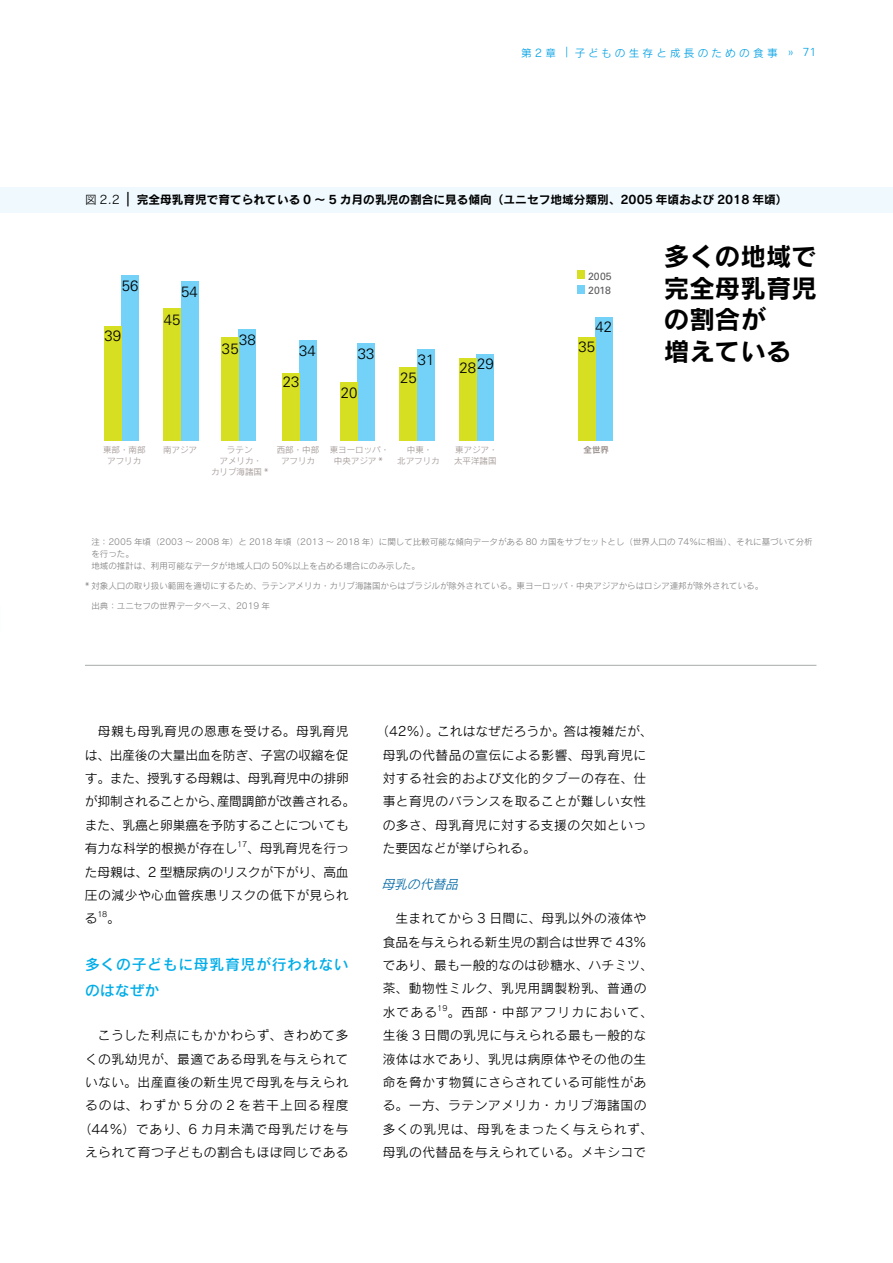
<style>
.page{position:relative;width:893px;height:1263px;background:#fff}
.page>*{position:absolute;margin:0;border:0;box-sizing:border-box;transform-origin:0 0}
.t1{font:25.5px/32px "Rodin Pro B";color:#000}
.t2{font:300 15px "Univers LT Std";color:#000}
.t3{font:14.85px/26.1px "Rodin Pro DB";letter-spacing:.045em;color:#00ade8}
.t4{font:12.75px/23.4px "Rodin Pro M";letter-spacing:.035em;color:#000}
.t5{font:12.75px/23.4px "Rodin Pro M";letter-spacing:-.01em;color:#000}
.t6{font:12.75px/23.4px "Rodin Pro M";letter-spacing:.01em;color:#000}
.t7{font:italic 12.75px "Rodin Pro M";color:#0068a5}
.t8{font:11.7px "Rodin Pro B";color:#000}
.t9{font:10.65px "Rodin Pro M";letter-spacing:.295em;color:#00a0e4}
.t10{font:10.5px/14.5px "Univers LT Std";color:#58585b}
.t11{font:8.55px/11.7px "Rodin Pro M";color:#838284}
.t12{font:8.55px/10.6px "Rodin Pro M";color:#9f9592;text-align:center}
.t13{font:8.55px "Rodin Pro B";color:#9f9592}
.t14{font:7.5px "Rodin Pro M";color:#000}
.s1{font-size:12.75px}
.s2{font-family:"Univers LT Std";font-weight:300;font-size:11.7px}
.s3{font-family:"Rodin Pro M"}
.s4{font-size:17.55px}
</style>
<div class="page">
<div style="left:0;top:187px;width:893px;height:26px;background:#eff9fe"></div>
<div style="left:577px;top:270px;width:7px;height:9px;background:#d6df22"></div>
<div style="left:577px;top:285px;width:7px;height:9px;background:#74d1f7"></div>
<hr style="left:85px;top:665px;width:731px;height:1px;background:#a7a9ac">
<div style="left:122px;top:276px;width:17px;height:165px;background:#74d1f7"></div>
<div style="left:181px;top:282px;width:17px;height:159px;background:#74d1f7"></div>
<div style="left:239px;top:329px;width:17px;height:112px;background:#74d1f7"></div>
<div style="left:299px;top:341px;width:17px;height:100px;background:#74d1f7"></div>
<div style="left:357px;top:344px;width:18px;height:97px;background:#74d1f7"></div>
<div style="left:417px;top:349px;width:17px;height:92px;background:#74d1f7"></div>
<div style="left:476px;top:354px;width:18px;height:87px;background:#74d1f7"></div>
<div style="left:595px;top:317px;width:17px;height:124px;background:#74d1f7"></div>
<div style="left:104px;top:326px;width:17px;height:115px;background:#d6df22"></div>
<div style="left:164px;top:308px;width:17px;height:133px;background:#d6df22"></div>
<div style="left:221px;top:338px;width:18px;height:103px;background:#d6df22"></div>
<div style="left:283px;top:373px;width:17px;height:68px;background:#d6df22"></div>
<div style="left:340px;top:382px;width:17px;height:59px;background:#d6df22"></div>
<div style="left:400px;top:367px;width:17px;height:74px;background:#d6df22"></div>
<div style="left:459px;top:358px;width:17px;height:83px;background:#d6df22"></div>
<div style="left:578px;top:338px;width:17px;height:103px;background:#d6df22"></div>
<p class="t9" style="left:521px;top:46px;width:297px">第2章 <span class="s1">￨</span>子どもの生存と成長のための食事 <span class="s2">» 71</span></p>
<p class="t8" style="left:85px;top:192px;width:704px"><span class="s3">図 2.2</span> <span class="s4">￨</span> 完全母乳育児で育てられている 0 ～ 5 カ月の乳児の割合に見る傾向（ユニセフ地域分類別、2005 年頃および 2018 年頃）</p>
<p class="t2" style="left:122px;top:277px;width:18px">56</p>
<p class="t2" style="left:104px;top:326px;width:18px">39</p>
<p class="t2" style="left:181px;top:283px;width:18px">54</p>
<p class="t2" style="left:164px;top:310px;width:18px">45</p>
<p class="t2" style="left:239px;top:330px;width:18px">38</p>
<p class="t2" style="left:222px;top:340px;width:18px">35</p>
<p class="t2" style="left:299px;top:342px;width:18px">34</p>
<p class="t2" style="left:358px;top:345px;width:18px">33</p>
<p class="t2" style="left:283px;top:373px;width:18px">23</p>
<p class="t2" style="left:341px;top:383px;width:18px">20</p>
<p class="t2" style="left:418px;top:351px;width:18px">31</p>
<p class="t2" style="left:477px;top:354px;width:18px">29</p>
<p class="t2" style="left:460px;top:359px;width:18px">28</p>
<p class="t2" style="left:400px;top:369px;width:18px">25</p>
<p class="t10" style="left:588px;top:269px;width:25px">2005<br>2018</p>
<p class="t2" style="left:595px;top:318px;width:18px">42</p>
<p class="t2" style="left:578px;top:338px;width:18px">35</p>
<p class="t12" style="left:103px;top:445px;width:44px">東部・南部アフリカ</p>
<p class="t12" style="left:407px;top:445px;width:27px">中東・</p>
<p class="t13" style="left:584px;top:444px;width:27px">全世界</p>
<p class="t12" style="left:397px;top:455px;width:44px">北アフリカ</p>
<p class="t12" style="left:163px;top:445px;width:36px">南アジア</p>
<p class="t12" style="left:277px;top:445px;width:44px">西部・中部アフリカ</p>
<p class="t12" style="left:330px;top:445px;width:61px">東ヨーロッパ・中央アジア *</p>
<p class="t12" style="left:454px;top:445px;width:45px;text-align:left">東アジア・太平洋諸国</p>
<p class="t12" style="left:211px;top:445px;width:59px">ラテン<br>アメリカ・<br>カリブ海諸国 *</p>
<h1 class="t1" style="left:664px;top:239px;width:155px">多くの地域で完全母乳育児の割合が<br>増えている</h1>
<p class="t11" style="left:91px;top:536px;width:723px">注：2005 年頃（2003 ～ 2008 年）と 2018 年頃（2013 ～ 2018 年）に関して比較可能な傾向データがある 80 カ国をサブセットとし（世界人口の 74％に相当）、それに基づいて分析を行った。h<br>地域の推計は、利用可能なデータが地域人口の 50％以上を占める場合にのみ示した。</p>
<p class="t11" style="left:85px;top:580px;width:680px">* 対象人口の取り扱い範囲を適切にするため、ラテンアメリカ・カリブ海諸国からはブラジルが除外されている。東ヨーロッパ・中央アジアからはロシア連邦が除外されている。</p>
<p class="t11" style="left:91px;top:600px;width:180px">出典：ユニセフの世界データベース、2019 年</p>
<p class="t5" style="left:85px;top:719px;width:272px;text-indent:13px">母親も母乳育児の恩恵を受ける。母乳育児は、出産後の大量出血を防ぎ、子宮の収縮を促す。また、授乳する母親は、母乳育児中の排卵が抑制されることから、産間調節が改善される。また、乳癌と卵巣癌を予防することについても有力な科学的根拠が存在し</p>
<p class="t14" style="left:237px;top:839px;width:11px">17</p>
<p class="t4" style="left:85px;top:836px;width:265px;text-align:justify;text-indent:162px">、母乳育児を行った母親は、2 型糖尿病のリスクが下がり、高血圧の減少や心血管疾患リスクの低下が見られる</p>
<p class="t14" style="left:97px;top:909px;width:12px">18</p>
<p class="t4" style="left:107px;top:906px;width:14px">。</p>
<p class="t3" style="left:85px;top:951px;width:265px">多くの子どもに母乳育児が行われないのはなぜか</p>
<p class="t4" style="left:79px;top:1023px;width:272px;text-align:right">こうした利点にもかかわらず、きわめて多<br>くの乳幼児が、最適である母乳を与えられていない。出産直後の新生児で母乳を与えられるのは、わずか 5 分の 2 を若干上回る程度（44％）であり、6 カ月未満で母乳だけを与えられて育つ子どもの割合もほぼ同じである</p>
<p class="t4" style="left:383px;top:719px;width:271px;text-indent:-6px">（42％）。これはなぜだろうか。答は複雑だが、母乳の代替品の宣伝による影響、母乳育児に対する社会的および文化的タブーの存在、仕事と育児のバランスを取ることが難しい女性の多さ、母乳育児に対する支援の欠如といった要因などが挙げられる。</p>
<p class="t7" style="left:381px;top:876px;width:82px">母乳の代替品</p>
<p class="t6" style="left:383px;top:906px;width:272px;text-indent:13px">生まれてから 3 日間に、母乳以外の液体や食品を与えられる新生児の割合は世界で 43％であり、最も一般的なのは砂糖水、ハチミツ、茶、動物性ミルク、乳児用調製粉乳、普通の水である</p>
<p class="t14" style="left:437px;top:1003px;width:12px">19</p>
<p class="t4" style="left:383px;top:1000px;width:272px;text-indent:65px">。西部・中部アフリカにおいて、生後 3 日間の乳児に与えられる最も一般的な液体は水であり、乳児は病原体やその他の生命を脅かす物質にさらされている可能性がある。一方、ラテンアメリカ・カリブ海諸国の多くの乳児は、母乳をまったく与えられず、母乳の代替品を与えられている。メキシコで</p>
</div>
